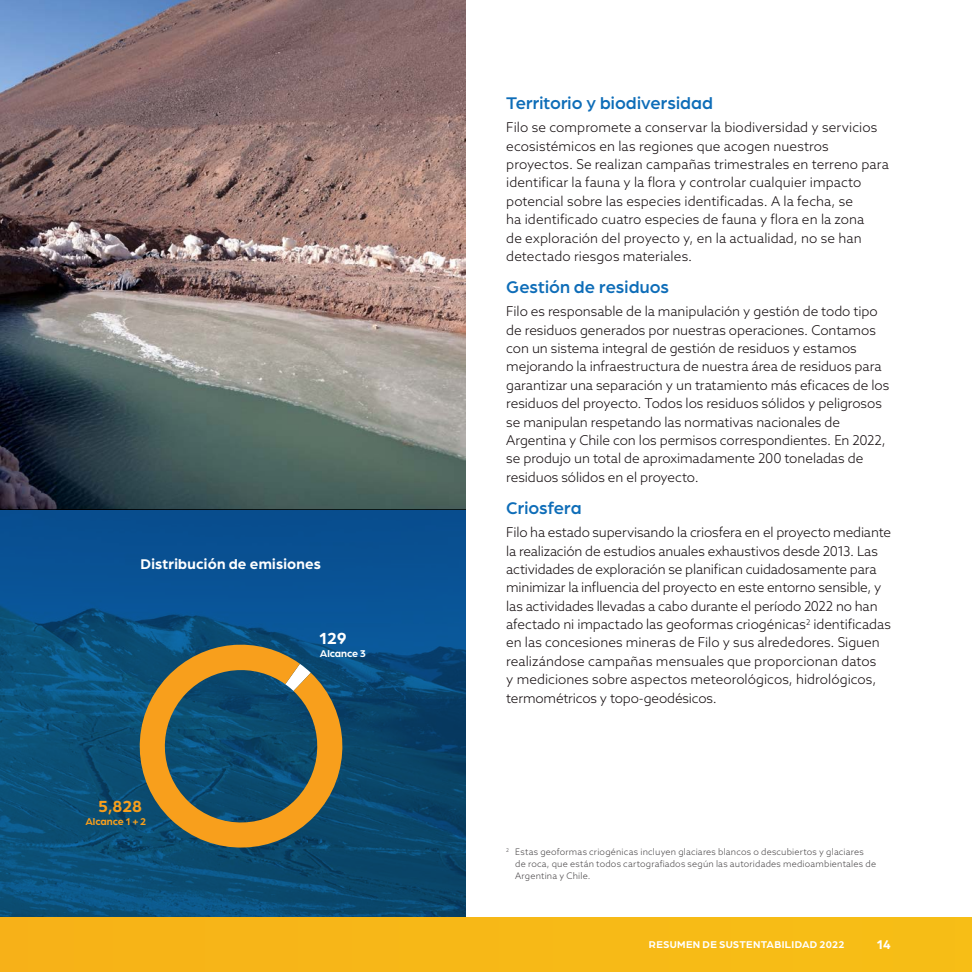
<style>
.page{position:relative;width:972px;height:972px;background:#fff}
.page>*{position:absolute;margin:0;border:0;box-sizing:border-box;transform-origin:0 0}
.t1{font:500 18px "Arboria";letter-spacing:.005em;color:#0e6db8}
.t2{font:700 17.1px "Arboria";color:#f89f1c}
.t3{font:700 17.1px "Arboria";color:#fff}
.t4{font:700 15px "Arboria";letter-spacing:.015em;color:#fff}
.t5{font:300 13.5px/18.3px "Azo Sans";letter-spacing:-.005em;color:#110a0c}
.t6{font:700 13.5px "Arboria";color:#fff}
.t7{font:700 10.5px "Arboria";letter-spacing:.02em;color:#fff}
.t8{font:700 10.5px "Arboria";letter-spacing:-.005em;color:#f89f1c}
.t9{font:700 10.5px "Arboria";letter-spacing:-.005em;color:#fff}
.t10{font:300 9px/12px "Azo Sans";letter-spacing:.02em;color:#474446}
</style>
<div class="page">
<img style="left:0;top:0;width:466px;height:510px">
<svg style="left:0;top:510px;width:466px;height:407px;background:#094e80"></svg>
<svg style="left:129px;top:634px;width:224px;height:224px;background:#4c635b"></svg>
<div style="left:0;top:917px;width:972px;height:55px;background:#f7b817"></div>
<p class="t4" style="left:141px;top:554px;width:182px">Distribución de emisiones</p>
<p class="t3" style="left:319px;top:626px;width:29px">129</p>
<p class="t2" style="left:98px;top:795px;width:45px">5,828</p>
<p class="t8" style="left:85px;top:815px;width:63px">Alcance 1 + 2</p>
<p class="t9" style="left:320px;top:646px;width:48px">Alcance 3</p>
<h1 class="t1" style="left:506px;top:91px;width:208px">Territorio y biodiversidad</h1>
<p class="t5" style="left:506px;top:118px;width:384px">Filo se compromete a conservar la biodiversidad y servicios ecosistémicos en las regiones que acogen nuestros proyectos. Se realizan campañas trimestrales en terreno para identificar la fauna y la flora y controlar cualquier impacto potencial sobre las especies identificadas. A la fecha, se<br>ha identificado cuatro especies de fauna y flora en la zona<br>de exploración del proyecto y, en la actualidad, no se han detectado riesgos materiales.</p>
<h1 class="t1" style="left:506px;top:275px;width:164px">Gestión de residuos</h1>
<p class="t5" style="left:506px;top:302px;width:385px">Filo es responsable de la manipulación y gestión de todo tipo de residuos generados por nuestras operaciones. Contamos con un sistema integral de gestión de residuos y estamos mejorando la infraestructura de nuestra área de residuos para garantizar una separación y un tratamiento más eficaces de los residuos del proyecto. Todos los residuos sólidos y peligrosos se manipulan respetando las normativas nacionales de Argentina y Chile con los permisos correspondientes. En 2022, se produjo un total de aproximadamente 200 toneladas de residuos sólidos en el proyecto.</p>
<h1 class="t1" style="left:506px;top:496px;width:77px">Criosfera</h1>
<p class="t5" style="left:506px;top:523px;width:386px">Filo ha estado supervisando la criosfera en el proyecto mediante la realización de estudios anuales exhaustivos desde 2013. Las actividades de exploración se planifican cuidadosamente para minimizar la influencia del proyecto en este entorno sensible, y las actividades llevadas a cabo durante el período 2022 no han afectado ni impactado las geoformas criogénicas<sup>2</sup> identificadas en las concesiones mineras de Filo y sus alrededores. Siguen realizándose campañas mensuales que proporcionan datos<br>y mediciones sobre aspectos meteorológicos, hidrológicos, termométricos y topo-geodésicos.</p>
<p class="t10" style="left:515px;top:845px;width:362px;text-indent:-9px"><sup>2</sup> Estas geoformas criogénicas incluyen glaciares blancos o descubiertos y glaciares de roca, que están todos cartografiados según las autoridades medioambientales de<br>Argentina y Chile.</p>
<p class="t7" style="left:649px;top:937px;width:197px">RESUMEN DE SUSTENTABILIDAD 2022</p>
<p class="t6" style="left:876px;top:935px;width:16px">14</p>
</div>
